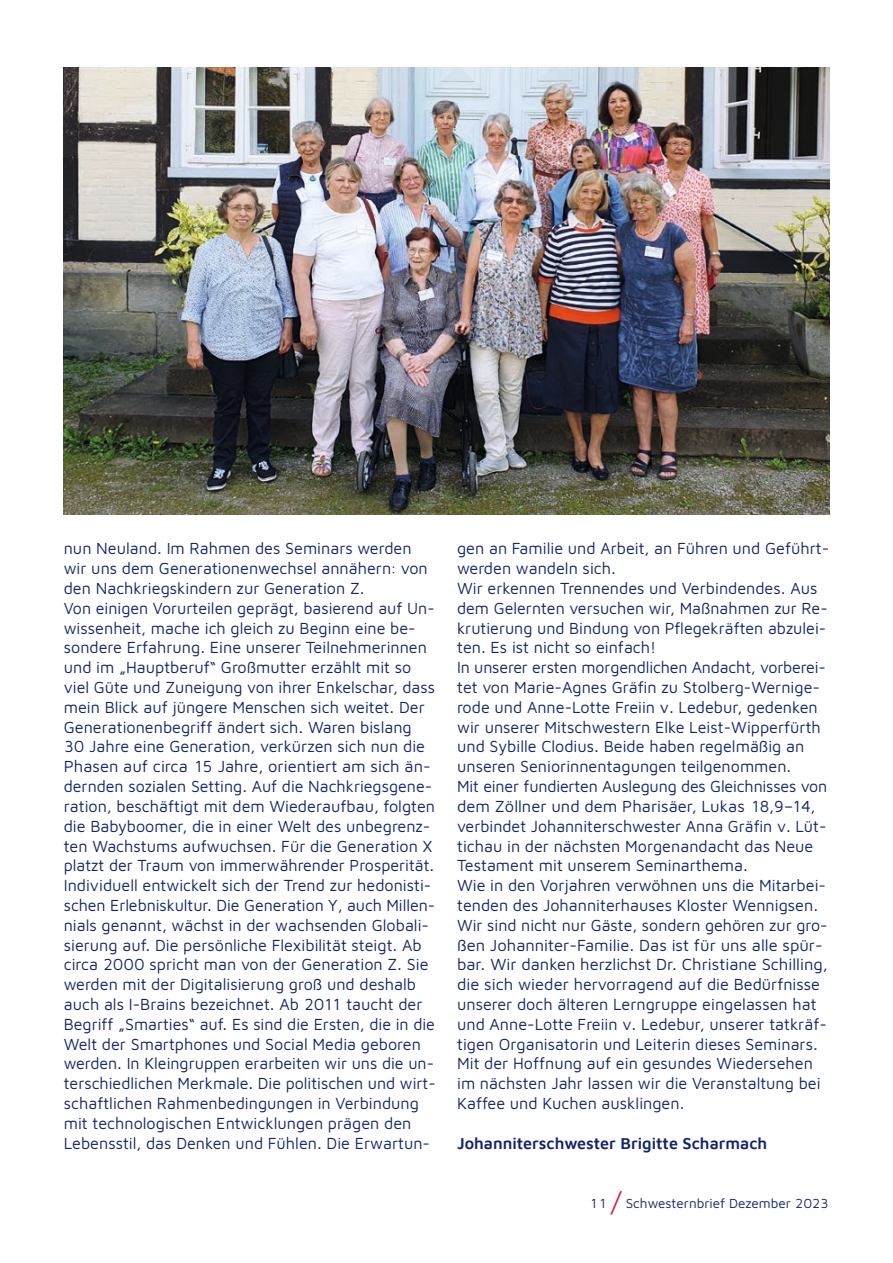
<style>
.page{position:relative;width:893px;height:1263px;background:#fff}
.page>*{position:absolute;margin:0;border:0;box-sizing:border-box;transform-origin:0 0}
.t1{font:16.5px/19.8px "Maven Johanniter";color:#132569}
.t2{font:600 16.5px "Maven Johanniter";color:#132569}
.t3{font:13.5px "Maven Johanniter";color:#132569}
.s1{font-size:27px;color:#e2193a}
</style>
<div class="page">
<img style="left:64px;top:67px;width:765px;height:448px">
<p class="t1" style="left:64px;top:538px;width:374px">nun Neuland. Im Rahmen des Seminars werden wir uns dem Generationenwechsel annähern: von den Nachkriegskindern zur Generation Z.<br>Von einigen Vorurteilen geprägt, basierend auf Un&shy;wissenheit, mache ich gleich zu Beginn eine be&shy;sondere Erfahrung. Eine unserer Teilnehmerinnen und im „Hauptberuf“ Großmutter erzählt mit so viel Güte und Zuneigung von ihrer Enkelschar, dass mein Blick auf jüngere Menschen sich weitet. Der Generationenbegriff ändert sich. Waren bislang 30 Jahre eine Generation, verkürzen sich nun die Phasen auf circa 15 Jahre, orientiert am sich än&shy;dernden sozialen Setting. Auf die Nachkriegsgene&shy;ration, beschäftigt mit dem Wiederaufbau, folgten die Babyboomer, die in einer Welt des unbegrenz&shy;ten Wachstums aufwuchsen. Für die Generation X platzt der Traum von immerwährender Prosperität.<br>Individuell entwickelt sich der Trend zur hedonisti&shy;schen Erlebniskultur. Die Generation Y, auch Millen&shy;nials genannt, wächst in der wachsenden Globali&shy;sierung auf. Die persönliche Flexibilität steigt. Ab circa 2000 spricht man von der Generation Z. Sie werden mit der Digitalisierung groß und deshalb auch als I-Brains bezeichnet. Ab 2011 taucht der Begriff „Smarties“ auf. Es sind die Ersten, die in die Welt der Smartphones und Social Media geboren werden. In Kleingruppen erarbeiten wir uns die un&shy;terschiedlichen Merkmale. Die politischen und wirt&shy;schaftlichen Rahmenbedingungen in Verbindung mit technologischen Entwicklungen prägen den Lebensstil, das Denken und Fühlen. Die Erwartun-</p>
<p class="t1" style="left:457px;top:538px;width:374px">gen an Familie und Arbeit, an Führen und Geführt&shy;werden wandeln sich.<br>Wir erkennen Trennendes und Verbindendes. Aus dem Gelernten versuchen wir, Maßnahmen zur Re&shy;krutierung und Bindung von Pflegekräften abzulei&shy;ten. Es ist nicht so einfach!<br>In unserer ersten morgendlichen Andacht, vorberei&shy;tet von Marie-Agnes Gräfin zu Stolberg-Wernige&shy;rode und Anne-Lotte Freiin v. Ledebur, gedenken wir unserer Mitschwestern Elke Leist-Wipperfürth und Sybille Clodius. Beide haben regelmäßig an unseren Seniorinnentagungen teilgenommen.<br>Mit einer fundierten Auslegung des Gleichnisses von dem Zöllner und dem Pharisäer, Lukas 18,9–14, verbindet Johanniterschwester Anna Gräfin v. Lüt&shy;tichau in der nächsten Morgenandacht das Neue Testament mit unserem Seminarthema.<br>Wie in den Vorjahren verwöhnen uns die Mitarbei&shy;tenden des Johanniterhauses Kloster Wennigsen.<br>Wir sind nicht nur Gäste, sondern gehören zur gro&shy;ßen Johanniter-Familie. Das ist für uns alle spür&shy;bar. Wir danken herzlichst Dr. Christiane Schilling, die sich wieder hervorragend auf die Bedürfnisse unserer doch älteren Lerngruppe eingelassen hat und Anne-Lotte Freiin v. Ledebur, unserer tatkräf&shy;tigen Organisatorin und Leiterin dieses Seminars.<br>Mit der Hoffnung auf ein gesundes Wiedersehen im nächsten Jahr lassen wir die Veranstaltung bei Kaffee und Kuchen ausklingen.</p>
<p class="t2" style="left:457px;top:1131px;width:312px">Johanniterschwester Brigitte Scharmach</p>
<p class="t3" style="left:589px;top:1194px;width:241px">11 <span class="s1">/</span> Schwesternbrief Dezember 2023</p>
</div>
